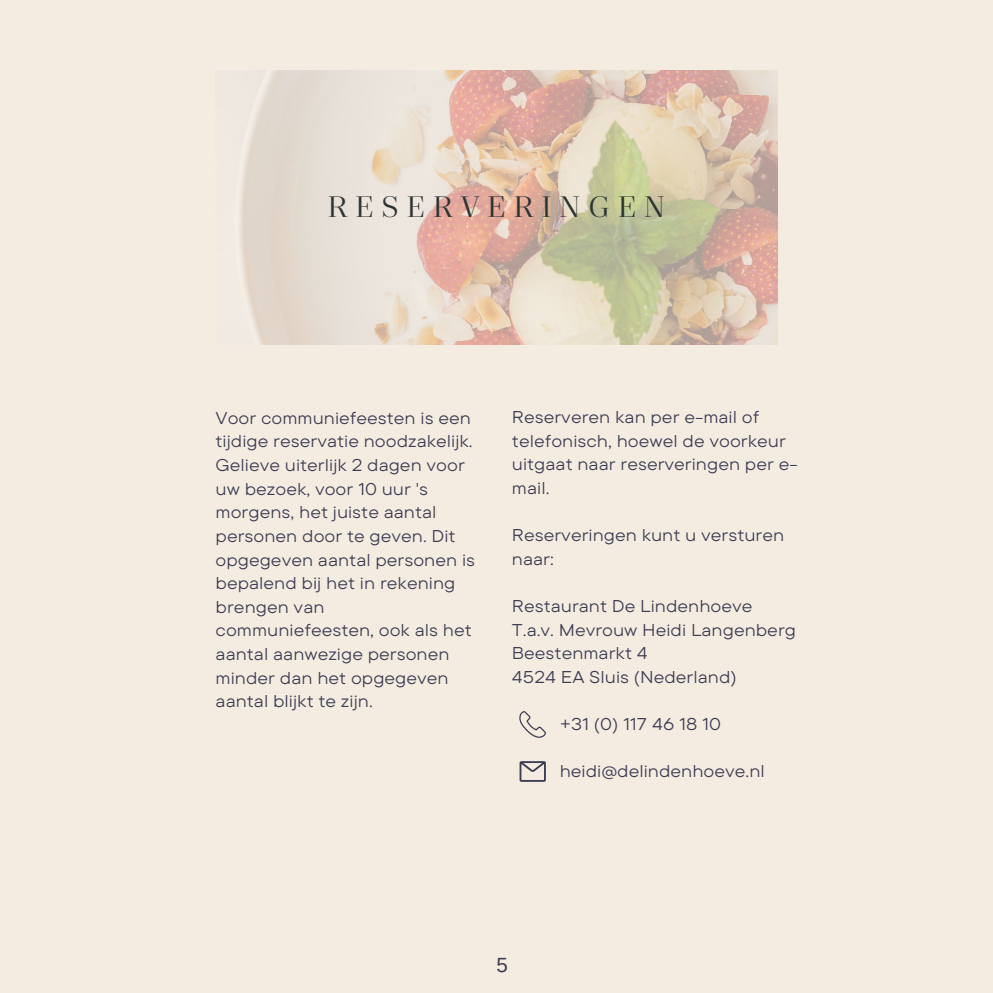
<style>
.page{position:relative;width:993px;height:993px;background:#fff}
.page>*{position:absolute;margin:0;border:0;box-sizing:border-box;transform-origin:0 0}
.t1{font:30.62px "Quinn Display";letter-spacing:.25em;color:#2c3332}
.t2{font:20.47px "Arimo";color:#3c3d53}
.t3{font:16.97px/23.6px "TT Commons Pro Exp";color:#3c3d53}
</style>
<div class="page">
<div style="left:0;top:0;width:992px;height:992px;background:#f5ece1"></div>
<img style="left:240px;top:70px;width:537px;height:274px">
<svg style="left:519px;top:711px;width:27px;height:26px"></svg>
<svg style="left:519px;top:761px;width:26px;height:20px"></svg>
<p class="t1" style="left:327px;top:188px;width:339px">RESERVERINGEN</p>
<p class="t3" style="left:215px;top:405px;width:261px">Voor communiefeesten is een tijdige reservatie noodzakelijk.<br>Gelieve uiterlijk 2 dagen voor uw bezoek, voor 10 uur 's morgens, het juiste aantal personen door te geven. Dit opgegeven aantal personen is bepalend bij het in rekening brengen van communiefeesten, ook als het aantal aanwezige personen minder dan het opgegeven aantal blijkt te zijn.</p>
<p class="t3" style="left:512px;top:405px;width:287px">Reserveren kan per e-mail of telefonisch, hoewel de voorkeur uitgaat naar reserveringen per e&shy;mail.</p>
<p class="t3" style="left:512px;top:523px;width:274px">Reserveringen kunt u versturen naar:</p>
<p class="t3" style="left:512px;top:593px;width:242px">Restaurant De Lindenhoeve</p>
<p class="t3" style="left:512px;top:617px;width:285px">T.a.v. Mevrouw Heidi Langenberg</p>
<p class="t3" style="left:512px;top:640px;width:137px">Beestenmarkt 4</p>
<p class="t3" style="left:512px;top:664px;width:226px">4524 EA Sluis (Nederland)</p>
<p class="t3" style="left:559px;top:711px;width:163px">+31 (0) 117 46 18 10</p>
<p class="t3" style="left:559px;top:758px;width:207px">heidi@delindenhoeve.nl</p>
<p class="t2" style="left:496px;top:953px;width:13px">5</p>
</div>
